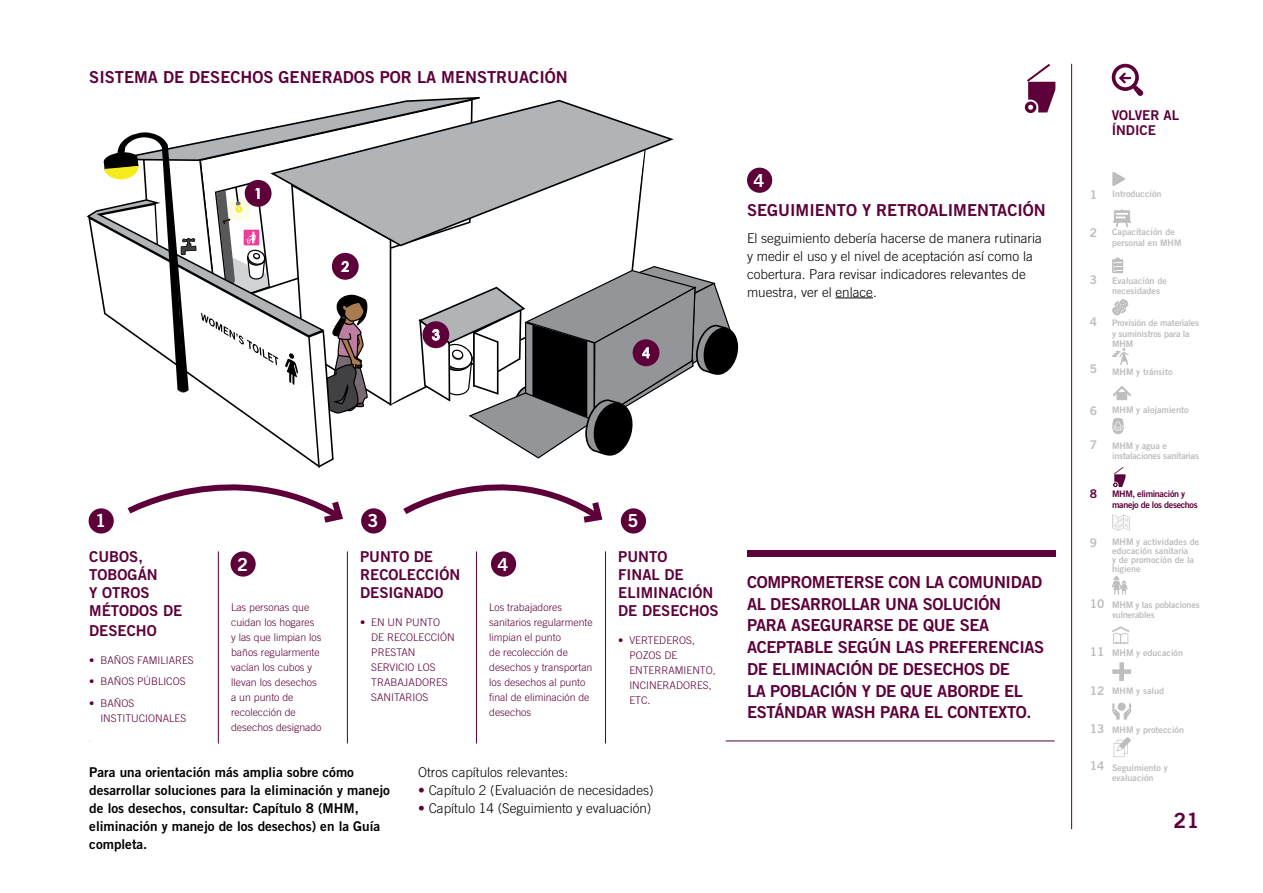
<style>
.page{position:relative;width:1263px;height:893px;background:#fff}
.page>*{position:absolute;margin:0;border:0;box-sizing:border-box;transform-origin:0 0}
.t1{font:21px "Trade Gothic LT Std Bd 2";color:#5d0039}
.t2{font:18px "Trade Gothic LT Std Bd 2";color:#fff}
.t3{font:16.5px/21.8px "Trade Gothic LT Std Bd 2";letter-spacing:-.02em;color:#5d0039}
.t4{font:16.5px "Trade Gothic LT Std Bd 2";color:#5d0039}
.t5{font:15px/18px "Trade Gothic LT Std Bd 2";color:#5d0039}
.t6{font:700 14.7px "Century Gothic";color:#fff}
.t7{font:300 13.5px/18px "Trade Gothic LT Std";color:#000}
.t8{font:13.5px/18px "Trade Gothic LT Std Bd 2";color:#000}
.t9{font:13.5px/15px "Trade Gothic LT Std Bd 2";color:#5d0039}
.t10{font:12px "Trade Gothic LT Std Bd 2";color:#bcbec0}
.t11{font:12px "Trade Gothic LT Std Bd 2";color:#5d0039}
.t12{font:300 10.5px/15px "Trade Gothic LT Std";color:#5d0039}
.t13{font:9px/10.5px "Trade Gothic LT Std Bd 2";color:#bcbec0}
.t14{font:9px/10.5px "Trade Gothic LT Std Bd 2";letter-spacing:-.02em;color:#bcbec0}
.t15{font:9px/10.5px "Trade Gothic LT Std Bd 2";letter-spacing:-.04em;color:#5d0039}
.s1{color:#5d0039}
</style>
<div class="page">
<hr style="left:835px;top:298px;width:38px;height:1px;background:#000">
<div style="left:747px;top:168px;width:25px;height:25px;background:#5d0039;border-radius:50%"></div>
<hr style="left:89px;top:741px;width:965px;height:1px;background:#5d0039">
<svg style="left:89px;top:551px;width:637px;height:192px"></svg>
<hr style="left:218px;top:551px;width:1px;height:192px;background:#5d0039">
<hr style="left:347px;top:551px;width:1px;height:192px;background:#5d0039">
<hr style="left:476px;top:551px;width:1px;height:192px;background:#5d0039">
<hr style="left:605px;top:551px;width:1px;height:192px;background:#5d0039">
<svg style="left:87px;top:97px;width:652px;height:430px"></svg>
<div style="left:89px;top:508px;width:25px;height:25px;background:#5d0039;border-radius:50%"></div>
<div style="left:230px;top:551px;width:26px;height:26px;background:#5d0039;border-radius:50%"></div>
<div style="left:361px;top:508px;width:25px;height:25px;background:#5d0039;border-radius:50%"></div>
<div style="left:491px;top:551px;width:25px;height:26px;background:#5d0039;border-radius:50%"></div>
<div style="left:621px;top:508px;width:25px;height:25px;background:#5d0039;border-radius:50%"></div>
<svg style="left:1025px;top:64px;width:30px;height:49px"></svg>
<div style="left:747px;top:550px;width:308px;height:7px;background:#5d0039"></div>
<svg style="left:1112px;top:64px;width:31px;height:32px"></svg>
<svg style="left:1112px;top:299px;width:17px;height:16px"></svg>
<svg style="left:1112px;top:348px;width:17px;height:17px"></svg>
<svg style="left:1112px;top:257px;width:11px;height:16px"></svg>
<div style="left:1116px;top:392px;width:11px;height:8px;background:#bcbec0"></div>
<svg style="left:1113px;top:386px;width:18px;height:12px"></svg>
<div style="left:1119px;top:662px;width:5px;height:19px;background:#bcbec0"></div>
<div style="left:1112px;top:669px;width:19px;height:5px;background:#bcbec0"></div>
<svg style="left:1112px;top:703px;width:19px;height:17px"></svg>
<svg style="left:1113px;top:737px;width:18px;height:20px"></svg>
<svg style="left:1113px;top:209px;width:18px;height:18px"></svg>
<svg style="left:1112px;top:626px;width:17px;height:18px"></svg>
<svg style="left:1112px;top:576px;width:15px;height:19px"></svg>
<svg style="left:1112px;top:418px;width:12px;height:16px"></svg>
<svg style="left:1112px;top:515px;width:18px;height:16px"></svg>
<svg style="left:1112px;top:172px;width:13px;height:14px"></svg>
<svg style="left:1113px;top:467px;width:12px;height:20px"></svg>
<hr style="left:1071px;top:64px;width:1px;height:765px;background:#5d0039">
<h3 class="t4" style="left:89px;top:67px;width:480px">SISTEMA DE DESECHOS GENERADOS POR LA MENSTRUACIÓN</h3>
<h3 class="t6" style="left:254px;top:184px;width:10px">1</h3>
<h3 class="t6" style="left:341px;top:257px;width:10px">2</h3>
<h3 class="t6" style="left:432px;top:326px;width:10px">3</h3>
<h2 class="t2" style="left:753px;top:169px;width:12px">4</h2>
<h3 class="t4" style="left:747px;top:199px;width:300px">SEGUIMIENTO Y RETROALIMENTACIÓN</h3>
<p class="t7" style="left:747px;top:229px;width:296px">El seguimiento debería hacerse de manera rutinaria y medir el uso y el nivel de aceptación así como la cobertura. Para revisar indicadores relevantes de muestra, ver el enlace.</p>
<h2 class="t2" style="left:95px;top:510px;width:12px">1</h2>
<h3 class="t5" style="left:89px;top:548px;width:94px">CUBOS,<br>TOBOGÁN<br>Y OTROS<br>MÉTODOS DE</h3>
<h3 class="t5" style="left:89px;top:621px;width:69px">DESECHO</h3>
<p class="t12" style="left:89px;top:652px;width:106px">• BAÑOS FAMILIARES</p>
<p class="t12" style="left:89px;top:674px;width:98px">• BAÑOS PÚBLICOS</p>
<p class="t12" style="left:100px;top:696px;width:87px;text-indent:-11px">• BAÑOS<br>INSTITUCIONALES</p>
<h2 class="t2" style="left:237px;top:553px;width:12px">2</h2>
<p class="t12" style="left:231px;top:599px;width:92px">Las personas que cuidan los hogares y las que limpian los baños regularmente vacían los cubos y llevan los desechos a un punto de recolección de desechos designado</p>
<h2 class="t2" style="left:368px;top:510px;width:12px">3</h2>
<h3 class="t5" style="left:360px;top:548px;width:102px">PUNTO DE<br>RECOLECCIÓN<br>DESIGNADO</h3>
<p class="t12" style="left:371px;top:615px;width:85px;text-indent:-11px">• EN UN PUNTO<br>DE RECOLECCIÓN<br>PRESTAN<br>SERVICIO LOS<br>TRABAJADORES<br>SANITARIOS</p>
<h2 class="t2" style="left:497px;top:553px;width:12px">4</h2>
<p class="t12" style="left:489px;top:599px;width:105px">Los trabajadores sanitarios regularmente limpian el punto<br>de recolección de desechos y transportan los desechos al punto final de eliminación de desechos</p>
<h2 class="t2" style="left:627px;top:510px;width:12px">5</h2>
<h3 class="t5" style="left:618px;top:548px;width:102px">PUNTO<br>FINAL DE<br>ELIMINACIÓN<br>DE DESECHOS</h3>
<p class="t12" style="left:629px;top:633px;width:88px;text-indent:-11px">• VERTEDEROS,<br>POZOS DE<br>ENTERRAMIENTO,<br>INCINERADORES,<br>ETC.</p>
<p class="t8" style="left:89px;top:763px;width:302px">Para una orientación más amplia sobre cómo desarrollar soluciones para la eliminación y manejo de los desechos, consultar: Capítulo 8 (MHM, eliminación y manejo de los desechos) en la Guía completa.</p>
<p class="t7" style="left:418px;top:763px;width:151px">Otros capítulos relevantes:</p>
<p class="t7" style="left:418px;top:781px;width:237px"><span class="s1">•</span> Capítulo 2 (Evaluación de necesidades)</p>
<p class="t7" style="left:418px;top:799px;width:235px"><span class="s1">•</span> Capítulo 14 (Seguimiento y evaluación)</p>
<h3 class="t3" style="left:747px;top:571px;width:299px">COMPROMETERSE CON LA COMUNIDAD<br>AL DESARROLLAR UNA SOLUCIÓN<br>PARA ASEGURARSE DE QUE SEA<br>ACEPTABLE SEGÚN LAS PREFERENCIAS<br>DE ELIMINACIÓN DE DESECHOS DE<br>LA POBLACIÓN Y DE QUE ABORDE EL<br>ESTÁNDAR WASH PARA EL CONTEXTO.</h3>
<p class="t9" style="left:1112px;top:108px;width:69px">VOLVER AL<br>ÍNDICE</p>
<p class="t10" style="left:1090px;top:187px;width:9px">1</p>
<p class="t10" style="left:1090px;top:226px;width:9px">2</p>
<p class="t10" style="left:1090px;top:272px;width:9px">3</p>
<p class="t10" style="left:1090px;top:315px;width:9px">4</p>
<p class="t10" style="left:1090px;top:361px;width:9px">5</p>
<p class="t10" style="left:1090px;top:403px;width:9px">6</p>
<p class="t10" style="left:1090px;top:437px;width:9px">7</p>
<p class="t11" style="left:1090px;top:486px;width:9px">8</p>
<p class="t10" style="left:1090px;top:535px;width:9px">9</p>
<p class="t10" style="left:1090px;top:597px;width:16px">10</p>
<p class="t10" style="left:1090px;top:645px;width:16px">11</p>
<p class="t10" style="left:1090px;top:683px;width:16px">12</p>
<p class="t10" style="left:1090px;top:721px;width:16px">13</p>
<p class="t10" style="left:1090px;top:758px;width:16px">14</p>
<p class="t13" style="left:1112px;top:188px;width:51px">Introducción</p>
<p class="t13" style="left:1112px;top:227px;width:71px">Capacitación de personal en MHM</p>
<p class="t13" style="left:1112px;top:275px;width:56px">Evaluación de necesidades</p>
<p class="t14" style="left:1112px;top:317px;width:89px">Provisión de materiales y suministros para la<br>MHM</p>
<p class="t13" style="left:1112px;top:366px;width:62px">MHM y tránsito</p>
<p class="t13" style="left:1112px;top:404px;width:78px">MHM y alojamiento</p>
<p class="t14" style="left:1112px;top:440px;width:89px">MHM y agua e instalaciones sanitarias</p>
<p class="t15" style="left:1112px;top:489px;width:87px">MHM, eliminación y manejo de los desechos</p>
<p class="t13" style="left:1112px;top:537px;width:89px;line-height:9px">MHM y actividades de educación sanitaria<br>y de promoción de la higiene</p>
<p class="t14" style="left:1112px;top:599px;width:89px">MHM y las poblaciones vulnerables</p>
<p class="t13" style="left:1112px;top:648px;width:72px">MHM y educación</p>
<p class="t13" style="left:1112px;top:686px;width:53px">MHM y salud</p>
<p class="t13" style="left:1112px;top:724px;width:73px">MHM y protección</p>
<p class="t13" style="left:1112px;top:762px;width:57px">Seguimiento y evaluación</p>
<h1 class="t1" style="left:1173px;top:808px;width:27px">21</h1>
</div>
